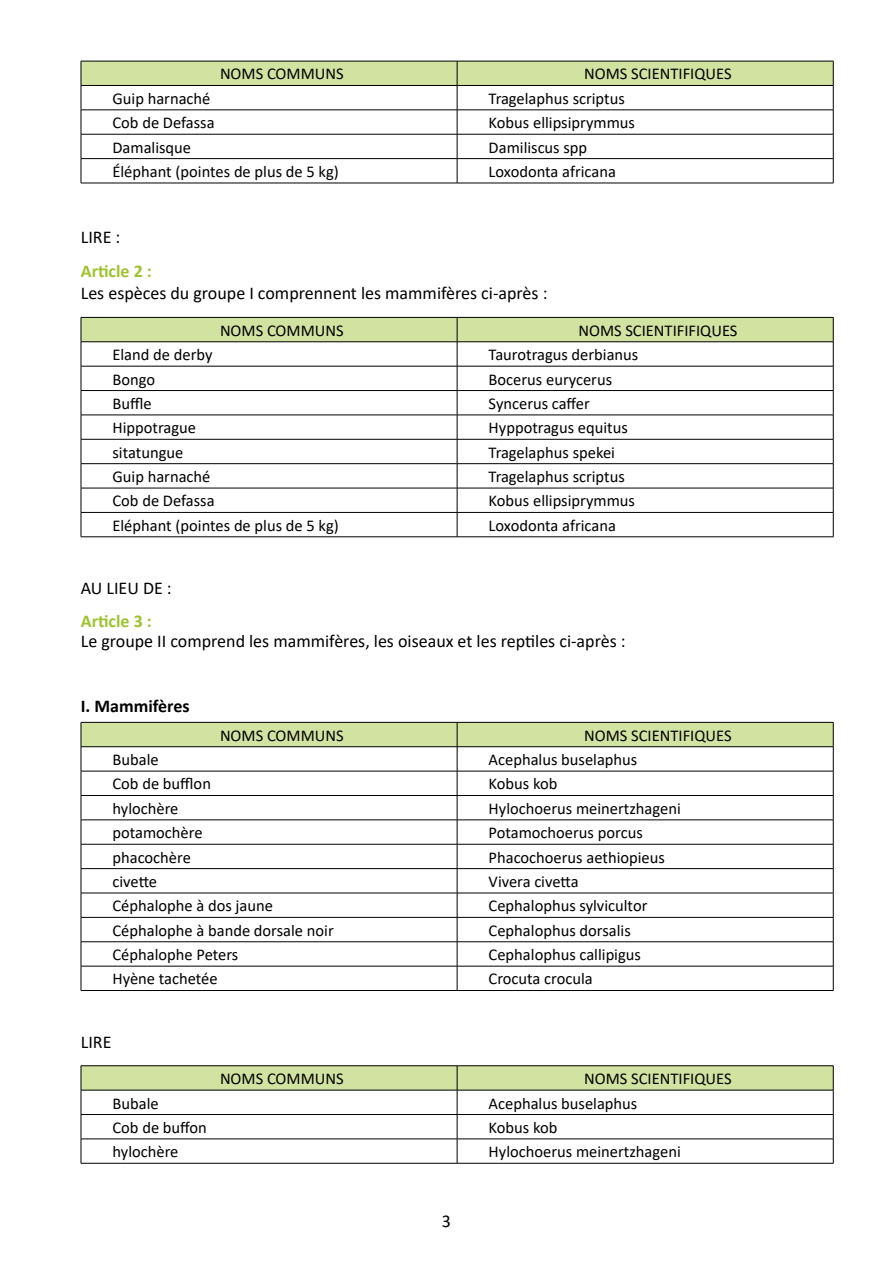
<style>
.page{position:relative;width:893px;height:1263px;background:#fff}
.page>*{position:absolute;margin:0;border:0;box-sizing:border-box;transform-origin:0 0}
.t1{font:18px "Calibri";color:#000}
.t2{font:700 18px "Calibri";color:#9dc42e}
.t3{font:700 18px "Calibri";color:#000}
.t4{font:16.5px "Calibri";color:#000}
</style>
<div class="page">
<svg style="left:81px;top:61px;width:753px;height:122px"></svg>
<hr style="left:81px;top:183px;width:376px;height:1px;background:#000">
<hr style="left:457px;top:183px;width:376px;height:1px;background:#000">
<svg style="left:81px;top:317px;width:753px;height:220px"></svg>
<hr style="left:81px;top:536px;width:376px;height:1px;background:#000">
<hr style="left:457px;top:536px;width:376px;height:1px;background:#000">
<svg style="left:81px;top:722px;width:753px;height:268px"></svg>
<hr style="left:81px;top:990px;width:376px;height:1px;background:#000">
<hr style="left:457px;top:990px;width:376px;height:1px;background:#000">
<hr style="left:81px;top:1065px;width:376px;height:1px;background:#000">
<hr style="left:457px;top:1065px;width:376px;height:1px;background:#000">
<svg style="left:81px;top:1066px;width:753px;height:97px"></svg>
<hr style="left:81px;top:1163px;width:376px;height:1px;background:#000">
<hr style="left:457px;top:1163px;width:376px;height:1px;background:#000">
<p class="t4" style="left:220px;top:63px;width:125px">NOMS COMMUNS</p>
<p class="t4" style="left:584px;top:63px;width:149px">NOMS SCIENTIFIQUES</p>
<p class="t4" style="left:112px;top:87px;width:99px">Guip harnaché</p>
<p class="t4" style="left:489px;top:87px;width:138px">Tragelaphus scriptus</p>
<p class="t4" style="left:112px;top:111px;width:104px">Cob de Defassa</p>
<p class="t4" style="left:489px;top:111px;width:148px">Kobus ellipsiprymmus</p>
<p class="t4" style="left:112px;top:136px;width:80px">Damalisque</p>
<p class="t4" style="left:489px;top:136px;width:100px">Damiliscus spp</p>
<p class="t4" style="left:112px;top:160px;width:228px">Éléphant (pointes de plus de 5 kg)</p>
<p class="t4" style="left:489px;top:160px;width:129px">Loxodonta africana</p>
<p class="t1" style="left:81px;top:225px;width:41px">LIRE :</p>
<p class="t2" style="left:81px;top:258px;width:73px">Article 2 :</p>
<p class="t1" style="left:81px;top:281px;width:468px">Les espèces du groupe I comprennent les mammifères ci-après :</p>
<p class="t4" style="left:220px;top:319px;width:125px">NOMS COMMUNS</p>
<p class="t4" style="left:578px;top:319px;width:161px">NOMS SCIENTIFIFIQUES</p>
<p class="t4" style="left:112px;top:343px;width:102px">Eland de derby</p>
<p class="t4" style="left:489px;top:343px;width:151px">Taurotragus derbianus</p>
<p class="t4" style="left:112px;top:368px;width:44px">Bongo</p>
<p class="t4" style="left:489px;top:368px;width:125px">Bocerus eurycerus</p>
<p class="t4" style="left:112px;top:392px;width:41px">Buffle</p>
<p class="t4" style="left:489px;top:392px;width:103px">Syncerus caffer</p>
<p class="t4" style="left:112px;top:416px;width:85px">Hippotrague</p>
<p class="t4" style="left:489px;top:416px;width:141px">Hyppotragus equitus</p>
<p class="t4" style="left:112px;top:441px;width:72px">sitatungue</p>
<p class="t4" style="left:489px;top:441px;width:128px">Tragelaphus spekei</p>
<p class="t4" style="left:112px;top:465px;width:99px">Guip harnaché</p>
<p class="t4" style="left:489px;top:465px;width:138px">Tragelaphus scriptus</p>
<p class="t4" style="left:112px;top:489px;width:104px">Cob de Defassa</p>
<p class="t4" style="left:489px;top:489px;width:148px">Kobus ellipsiprymmus</p>
<p class="t4" style="left:112px;top:514px;width:228px">Eléphant (pointes de plus de 5 kg)</p>
<p class="t4" style="left:489px;top:514px;width:129px">Loxodonta africana</p>
<p class="t1" style="left:81px;top:575px;width:93px">AU LIEU DE :</p>
<p class="t2" style="left:81px;top:609px;width:73px">Article 3 :</p>
<p class="t1" style="left:81px;top:628px;width:546px">Le groupe II comprend les mammifères, les oiseaux et les reptiles ci-après :</p>
<p class="t3" style="left:81px;top:693px;width:110px">I. Mammifères</p>
<p class="t4" style="left:220px;top:724px;width:125px">NOMS COMMUNS</p>
<p class="t4" style="left:584px;top:724px;width:149px">NOMS SCIENTIFIQUES</p>
<p class="t4" style="left:112px;top:748px;width:48px">Bubale</p>
<p class="t4" style="left:489px;top:748px;width:150px">Acephalus buselaphus</p>
<p class="t4" style="left:112px;top:772px;width:100px">Cob de bufflon</p>
<p class="t4" style="left:489px;top:772px;width:70px">Kobus kob</p>
<p class="t4" style="left:112px;top:797px;width:67px">hylochère</p>
<p class="t4" style="left:489px;top:797px;width:194px">Hylochoerus meinertzhageni</p>
<p class="t4" style="left:112px;top:821px;width:92px">potamochère</p>
<p class="t4" style="left:489px;top:821px;width:156px">Potamochoerus porcus</p>
<p class="t4" style="left:112px;top:846px;width:80px">phacochère</p>
<p class="t4" style="left:489px;top:846px;width:178px">Phacochoerus aethiopieus</p>
<p class="t4" style="left:112px;top:870px;width:46px">civette</p>
<p class="t4" style="left:489px;top:870px;width:92px">Vivera civetta</p>
<p class="t4" style="left:112px;top:894px;width:162px">Céphalophe à dos jaune</p>
<p class="t4" style="left:489px;top:894px;width:160px">Cephalophus sylvicultor</p>
<p class="t4" style="left:112px;top:919px;width:223px">Céphalophe à bande dorsale noir</p>
<p class="t4" style="left:489px;top:919px;width:144px">Cephalophus dorsalis</p>
<p class="t4" style="left:112px;top:943px;width:127px">Céphalophe Peters</p>
<p class="t4" style="left:489px;top:943px;width:154px">Cephalophus callipigus</p>
<p class="t4" style="left:112px;top:967px;width:107px">Hyène tachetée</p>
<p class="t4" style="left:489px;top:967px;width:106px">Crocuta crocula</p>
<p class="t1" style="left:81px;top:1029px;width:32px">LIRE</p>
<p class="t4" style="left:220px;top:1067px;width:125px">NOMS COMMUNS</p>
<p class="t4" style="left:584px;top:1067px;width:149px">NOMS SCIENTIFIQUES</p>
<p class="t4" style="left:112px;top:1091px;width:48px">Bubale</p>
<p class="t4" style="left:489px;top:1091px;width:150px">Acephalus buselaphus</p>
<p class="t4" style="left:112px;top:1116px;width:96px">Cob de buffon</p>
<p class="t4" style="left:489px;top:1116px;width:70px">Kobus kob</p>
<p class="t4" style="left:112px;top:1140px;width:67px">hylochère</p>
<p class="t4" style="left:489px;top:1140px;width:194px">Hylochoerus meinertzhageni</p>
<p class="t1" style="left:442px;top:1208px;width:11px">3</p>
</div>
